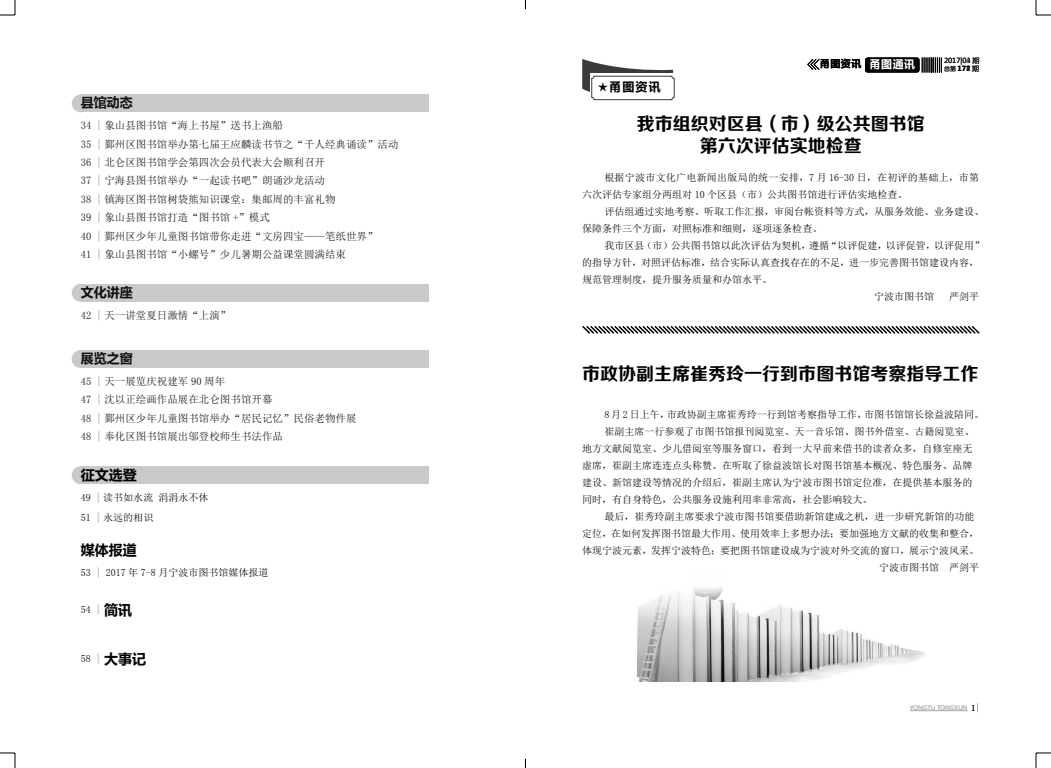
<style>
.page{position:relative;width:1051px;height:768px;background:#fff}
.page>*{position:absolute;margin:0;border:0;box-sizing:border-box;transform-origin:0 0}
.t1{font:18px/21.6px "FZZCHJW GB1 0";color:#000;text-align:center}
.t2{font:700 14px "Microsoft Ya Hei";color:#000}
.t3{font:700 13px "Microsoft Ya Hei";color:#111}
.t4{font:700 12px "Microsoft Ya Hei";color:#000}
.t5{font:700 11px "Microsoft Ya Hei";color:#fff}
.t6{font:10.5px/18.4px "Sim Sun";color:#111}
.t7{font:10px/17px "Sim Sun";color:#000}
.t8{font:700 10px "Microsoft Ya Hei";color:#000}
.t9{font:7px "Microsoft Ya Hei";color:#000}
.t10{font:700 7px "Microsoft Ya Hei";color:#000}
.t11{font:6px "Microsoft Ya Hei";color:#b4b4b4}
.s1{font-family:"Microsoft Ya Hei";font-weight:700;font-size:14px}
.s2{font-weight:400;font-size:6px}
.s3{font-weight:400}
.s4{font-family:"Sim Sun";font-size:9px;color:#000}
</style>
<div class="page">
<img style="left:637px;top:587px;width:288px;height:94px">
<div style="left:81px;top:94px;width:348px;height:18px;background:#c9c9c9"></div>
<div style="left:72px;top:94px;width:17px;height:18px;background:#c9c9c9;border-radius:50%"></div>
<div style="left:81px;top:284px;width:348px;height:17px;background:#c9c9c9"></div>
<div style="left:72px;top:284px;width:17px;height:17px;background:#c9c9c9;border-radius:50%"></div>
<div style="left:81px;top:350px;width:348px;height:17px;background:#c9c9c9"></div>
<div style="left:72px;top:350px;width:17px;height:17px;background:#c9c9c9;border-radius:50%"></div>
<div style="left:81px;top:466px;width:348px;height:18px;background:#c9c9c9"></div>
<div style="left:72px;top:466px;width:17px;height:18px;background:#c9c9c9;border-radius:50%"></div>
<svg style="left:582px;top:59px;width:91px;height:33px"></svg>
<div style="left:590px;top:74px;width:86px;height:28px;background:#fff"></div>
<div style="left:591px;top:76px;width:83px;height:24px;border:1px solid #3b3b3b;border-radius:2px"></div>
<svg style="left:582px;top:326px;width:398px;height:8px"></svg>
<svg style="left:921px;top:57px;width:20px;height:16px"></svg>
<div style="left:865px;top:57px;width:54px;height:16px;background:#000;border-radius:3px"></div>
<hr style="left:909px;top:710px;width:58px;height:1px;background:#b4b4b4">
<svg style="left:807px;top:59px;width:13px;height:11px"></svg>
<svg style="left:0;top:0;width:16px;height:16px"></svg>
<svg style="left:0;top:752px;width:16px;height:15px"></svg>
<svg style="left:1035px;top:0;width:15px;height:16px"></svg>
<svg style="left:1035px;top:752px;width:15px;height:15px"></svg>
<h3 class="t3" style="left:81px;top:93px;width:53px">县馆动态</h3>
<p class="t6" style="left:81px;top:116px;width:319px">34 | 象山县图书馆“海上书屋”送书上渔船<br>35 | 鄞州区图书馆举办第七届王应麟读书节之“千人经典诵读”活动<br>36 | 北仑区图书馆学会第四次会员代表大会顺利召开<br>37 | 宁海县图书馆举办“一起读书吧”朗诵沙龙活动<br>38 | 镇海区图书馆树袋熊知识课堂：集邮周的丰富礼物<br>39 | 象山县图书馆打造“图书馆 +”模式<br>40 | 鄞州区少年儿童图书馆带你走进“文房四宝——笔纸世界”<br>41 | 象山县图书馆“小螺号”少儿暑期公益课堂圆满结束</p>
<h3 class="t3" style="left:81px;top:283px;width:53px">文化讲座</h3>
<p class="t6" style="left:81px;top:306px;width:151px">42 | 天一讲堂夏日激情“上演”</p>
<h3 class="t3" style="left:81px;top:349px;width:53px">展览之窗</h3>
<p class="t6" style="left:81px;top:372px;width:277px">45 | 天一展览庆祝建军 90 周年<br>47 | 沈以正绘画作品展在北仑图书馆开幕<br>48 | 鄞州区少年儿童图书馆举办“居民记忆”民俗老物件展<br>48 | 奉化区图书馆展出邬登校师生书法作品</p>
<h2 class="t2" style="left:81px;top:465px;width:57px">征文选登</h2>
<p class="t7" style="left:81px;top:487px;width:129px;line-height:19.5px">49 | 读书如水流 涓涓永不休<br>51 | 永远的相识</p>
<h2 class="t2" style="left:81px;top:540px;width:57px">媒体报道</h2>
<p class="t7" style="left:81px;top:563px;width:189px">53 | 2017 年 7-8 月宁波市图书馆媒体报道</p>
<p class="t7" style="left:81px;top:600px;width:53px">54 | <span class="s1">简讯</span></p>
<p class="t7" style="left:81px;top:649px;width:67px">58 | <span class="s1">大事记</span></p>
<p class="t9" style="left:944px;top:56px;width:37px">2017|03 期</p>
<p class="t9" style="left:966px;top:56px;width:6px">4</p>
<p class="t10" style="left:966px;top:64px;width:6px">8</p>
<p class="t5" style="left:869px;top:56px;width:47px">甬图通讯</p>
<p class="t8" style="left:820px;top:57px;width:43px">甬图资讯</p>
<p class="t10" style="left:944px;top:64px;width:37px"><span class="s2">总第</span> 177 <span class="s3">期</span></p>
<p class="t4" style="left:598px;top:78px;width:64px">★甬图资讯</p>
<h1 class="t1" style="left:636px;top:114px;width:289px">我市组织对区县（市）级公共图书馆第六次评估实地检查</h1>
<p class="t7" style="left:582px;top:169px;width:398px;text-indent:22px">根据宁波市文化广电新闻出版局的统一安排，7 月 16-30 日，在初评的基础上，市第六次评估专家组分两组对 10 个区县（市）公共图书馆进行评估实地检查。</p>
<p class="t7" style="left:582px;top:203px;width:403px;text-indent:22px">评估组通过实地考察、听取工作汇报，审阅台帐资料等方式，从服务效能、业务建设、保障条件三个方面，对照标准和细则，逐项逐条检查。</p>
<p class="t7" style="left:604px;top:237px;width:381px">我市区县（市）公共图书馆以此次评估为契机，遵循“以评促建，以评促管，以评促用”</p>
<p class="t7" style="left:582px;top:254px;width:398px">的指导方针，对照评估标准，结合实际认真查找存在的不足，进一步完善图书馆建设内容，</p>
<p class="t7" style="left:582px;top:271px;width:191px">规范管理制度，提升服务质量和办馆水平。</p>
<p class="t7" style="left:874px;top:288px;width:61px">宁波市图书馆</p>
<p class="t7" style="left:949px;top:288px;width:31px">严剑平</p>
<h1 class="t1" style="left:582px;top:364px;width:397px">市政协副主席崔秀玲一行到市图书馆考察指导工作</h1>
<p class="t7" style="left:604px;top:405px;width:381px">8 月 2 日上午，市政协副主席崔秀玲一行到馆考察指导工作，市图书馆馆长徐益波陪同。</p>
<p class="t7" style="left:604px;top:422px;width:371px">崔副主席一行参观了市图书馆报刊阅览室、天一音乐馆、图书外借室、古籍阅览室、</p>
<p class="t7" style="left:582px;top:439px;width:391px">地方文献阅览室、少儿借阅室等服务窗口，看到一大早前来借书的读者众多，自修室座无</p>
<p class="t7" style="left:582px;top:456px;width:391px">虚席，崔副主席连连点头称赞。在听取了徐益波馆长对图书馆基本概况、特色服务、品牌</p>
<p class="t7" style="left:582px;top:473px;width:391px">建设、新馆建设等情况的介绍后，崔副主席认为宁波市图书馆定位准，在提供基本服务的</p>
<p class="t7" style="left:582px;top:490px;width:291px">同时，有自身特色，公共服务设施利用率非常高，社会影响较大。</p>
<p class="t7" style="left:604px;top:507px;width:371px">最后，崔秀玲副主席要求宁波市图书馆要借助新馆建成之机，进一步研究新馆的功能</p>
<p class="t7" style="left:582px;top:524px;width:398px">定位，在如何发挥图书馆最大作用、使用效率上多想办法；要加强地方文献的收集和整合，</p>
<p class="t7" style="left:582px;top:541px;width:398px">体现宁波元素，发挥宁波特色；要把图书馆建设成为宁波对外交流的窗口，展示宁波风采。</p>
<p class="t7" style="left:879px;top:558px;width:101px">宁波市图书馆　严剑平</p>
<p class="t11" style="left:909px;top:703px;width:72px">YONGTU TONGXUN <span class="s4">1|</span></p>
</div>
